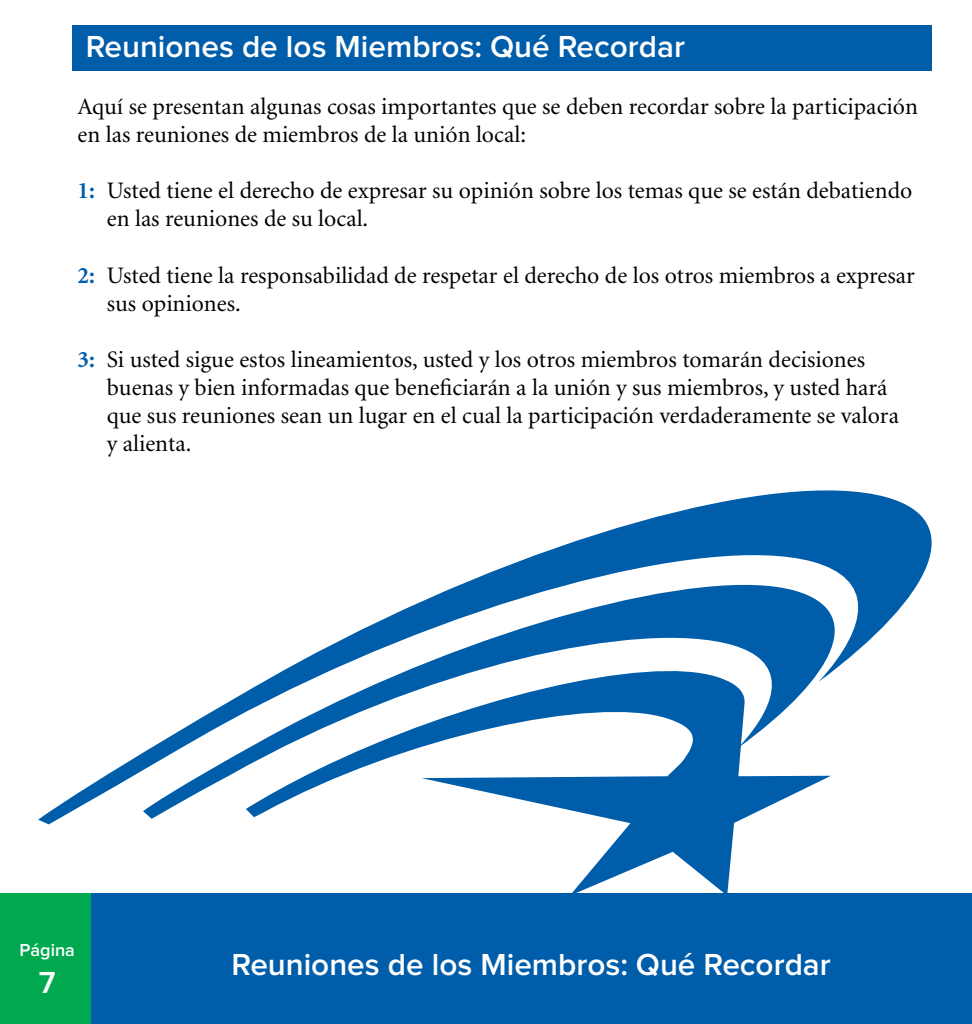
<style>
.page{position:relative;width:972px;height:1024px;background:#fff}
.page>*{position:absolute;margin:0;border:0;box-sizing:border-box;transform-origin:0 0}
.t1{font:600 31.5px "Proxima Nova";color:#fff}
.t2{font:23.62px/28.1px "Minion";color:#000}
.t3{font:600 18px "Proxima Nova";color:#fff}
.s1{font-weight:700;color:#005daa}
</style>
<div class="page">
<div style="left:0;top:892px;width:972px;height:131px;background:#005daa"></div>
<div style="left:0;top:892px;width:90px;height:131px;background:#00a94f"></div>
<div style="left:72px;top:25px;width:860px;height:45px;background:#005daa"></div>
<svg style="left:38px;top:490px;width:930px;height:405px"></svg>
<h1 class="t1" style="left:86px;top:33px;width:601px">Reuniones de los Miembros: Qué Recordar</h1>
<p class="t2" style="left:78px;top:93px;width:842px">Aquí se presentan algunas cosas importantes que se deben recordar sobre la participación en las reuniones de miembros de la unión local:</p>
<p class="t2" style="left:107px;top:177px;width:807px;text-indent:-29px"><span class="s1">1:</span> Usted tiene el derecho de expresar su opinión sobre los temas que se están debatiendo en las reuniones de su local.</p>
<p class="t2" style="left:107px;top:262px;width:810px;text-indent:-29px"><span class="s1">2:</span> Usted tiene la responsabilidad de respetar el derecho de los otros miembros a expresar sus opiniones.</p>
<p class="t2" style="left:107px;top:346px;width:794px;text-indent:-29px"><span class="s1">3:</span> Si usted sigue estos lineamientos, usted y los otros miembros tomarán decisiones buenas y bien informadas que beneficiarán a la unión y sus miembros, y usted hará que sus reuniones sean un lugar en el cual la participación verdaderamente se valora y alienta.</p>
<p class="t3" style="left:20px;top:941px;width:57px">Página</p>
<h1 class="t1" style="left:39px;top:968px;width:18px">7</h1>
<h1 class="t1" style="left:232px;top:949px;width:601px">Reuniones de los Miembros: Qué Recordar</h1>
</div>
